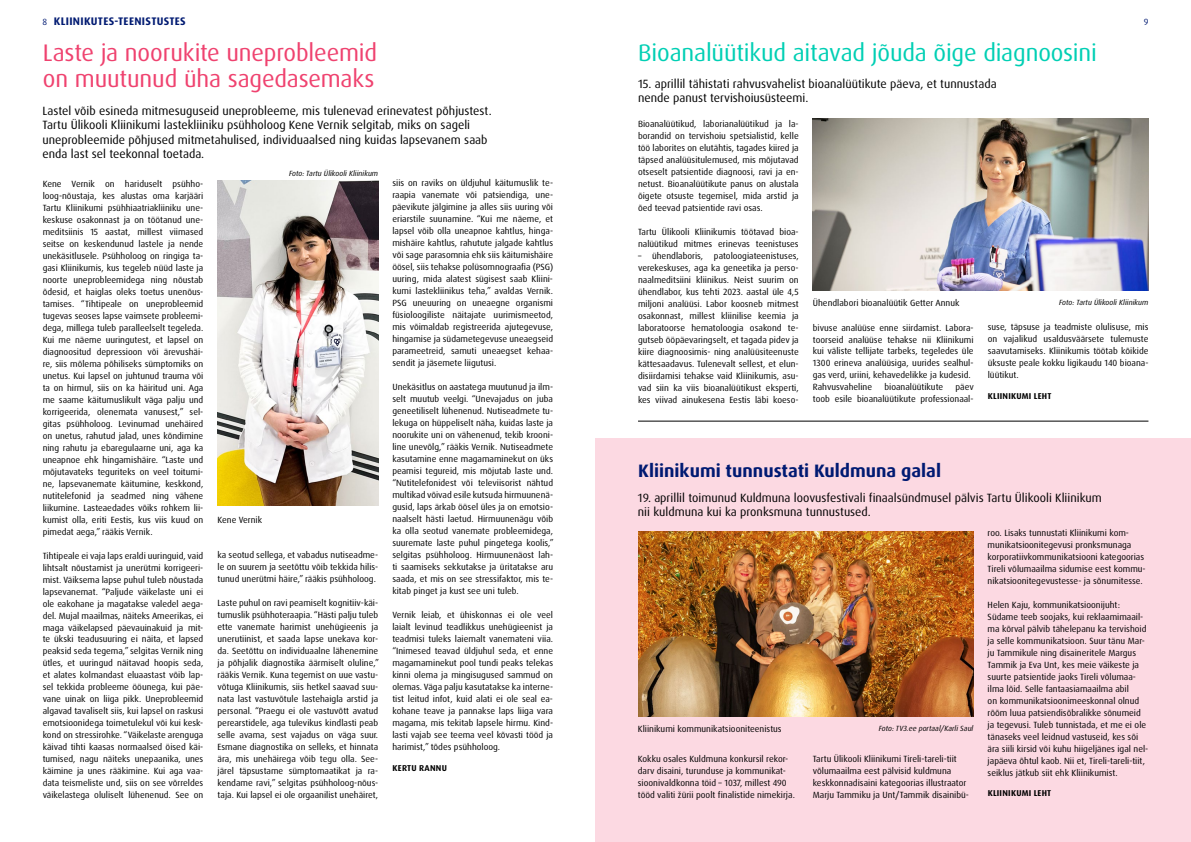
<style>
.page{position:relative;width:1191px;height:842px;background:#fff}
.page>*{position:absolute;margin:0;border:0;box-sizing:border-box;transform-origin:0 0}
.t1{font:24px/26px "Dax Pro";letter-spacing:-.005em;color:#ef426f}
.t2{font:24px "Dax Pro";letter-spacing:-.005em;color:#00cfb4}
.t3{font:700 18px "Dax Pro";color:#001a72}
.t4{font:12px/14.4px "Dax Pro";color:#000}
.t5{font:700 11px "Dax Pro";letter-spacing:.025em;color:#001a72}
.t6{font:9px/12px "Dax Pro";color:#000;text-align:justify}
.t7{font:9px "Dax Pro";color:#001a72}
.t8{font:700 8.5px "Dax Pro";letter-spacing:.03em;color:#000}
.t9{font:italic 7.5px "Dax Pro";color:#000}
</style>
<div class="page">
<div style="left:595px;top:439px;width:596px;height:403px;background:#fcd9e2"></div>
<img style="left:217px;top:180px;width:161px;height:326px">
<img style="left:813px;top:118px;width:335px;height:172px">
<img style="left:638px;top:531px;width:335px;height:186px">
<hr style="left:638px;top:421px;width:510px;height:1px;background:#000">
<p class="t5" style="left:54px;top:14px;width:133px">KLIINIKUTES-TEENISTUSTES</p>
<p class="t7" style="left:43px;top:16px;width:6px">8</p>
<p class="t7" style="left:1143px;top:16px;width:6px">9</p>
<h1 class="t1" style="left:43px;top:40px;width:336px">Laste ja noorukite uneprobleemid on muutunud üha sagedasemaks</h1>
<p class="t4" style="left:43px;top:104px;width:451px">Lastel võib esineda mitmesuguseid uneprobleeme, mis tulenevad erinevatest põhjustest.<br>Tartu Ülikooli Kliinikumi lastekliiniku psühholoog Kene Vernik selgitab, miks on sageli uneprobleemide põhjused mitmetahulised, individuaalsed ning kuidas lapsevanem saab enda last sel teekonnal toetada.</p>
<p class="t9" style="left:289px;top:168px;width:91px">Foto: Tartu Ülikooli Kliinikum</p>
<p class="t6" style="left:43px;top:177px;width:162px">Kene Vernik on hariduselt psühho&shy;loog-nõustaja, kes alustas oma karjääri Tartu Kliinikumi psühhiaatriakliiniku une&shy;keskuse osakonnast ja on töötanud une&shy;meditsiinis 15 aastat, millest viimased seitse on keskendunud lastele ja nende unekäsitlusele. Psühholoog on ringiga ta&shy;gasi Kliinikumis, kus tegeleb nüüd laste ja noorte uneprobleemidega ning nõustab õdesid, et haiglas oleks toetus unenõus&shy;tamises. “Tihtipeale on uneprobleemid tugevas seoses lapse vaimsete probleemi&shy;dega, millega tuleb paralleelselt tegeleda.<br>Kui me näeme uuringutest, et lapsel on diagnoositud depressioon või ärevushäi&shy;re, siis mõlema põhiliseks sümptomiks on unetus. Kui lapsel on juhtunud trauma või ta on hirmul, siis on ka häiritud uni. Aga me saame käitumuslikult väga palju und korrigeerida, olenemata vanusest,” sel&shy;gitas psühholoog. Levinumad unehäired on unetus, rahutud jalad, unes kõndimine ning rahutu ja ebaregulaarne uni, aga ka uneapnoe ehk hingamishäire. “Laste und mõjutavateks teguriteks on veel toitumi&shy;ne, lapsevanemate käitumine, keskkond, nutitelefonid ja seadmed ning vähene liikumine. Lasteaedades võiks rohkem lii&shy;kumist olla, eriti Eestis, kus viis kuud on pimedat aega,” rääkis Vernik.</p>
<p class="t6" style="left:43px;top:549px;width:162px">Tihtipeale ei vaja laps eraldi uuringuid, vaid lihtsalt nõustamist ja unerütmi korrigeeri&shy;mist. Väiksema lapse puhul tuleb nõustada lapsevanemat. “Paljude väikelaste uni ei ole eakohane ja magatakse valedel aega&shy;del. Mujal maailmas, näiteks Ameerikas, ei maga väikelapsed päevauinakuid ja mit&shy;te ükski teadusuuring ei näita, et lapsed peaksid seda tegema,” selgitas Vernik ning ütles, et uuringud näitavad hoopis seda, et alates kolmandast eluaastast võib lap&shy;sel tekkida probleeme ööunega, kui päe&shy;vane uinak on liiga pikk. Uneprobleemid algavad tavaliselt siis, kui lapsel on raskusi emotsioonidega toimetulekul või kui kesk&shy;kond on stressirohke. “Väikelaste arenguga käivad tihti kaasas normaalsed öised käi&shy;tumised, nagu näiteks unepaanika, unes käimine ja unes rääkimine. Kui aga vaa&shy;data teismeliste und, siis on see võrreldes väikelastega oluliselt lühenenud. See on</p>
<p class="t6" style="left:217px;top:549px;width:162px">ka seotud sellega, et vabadus nutiseadme&shy;le on suurem ja seetõttu võib tekkida hilis&shy;tunud unerütmi häire,” rääkis psühholoog.</p>
<p class="t6" style="left:217px;top:514px;width:46px">Kene Vernik</p>
<p class="t6" style="left:217px;top:597px;width:163px">Laste puhul on ravi peamiselt kognitiiv-käi&shy;tumuslik psühhoteraapia. “Hästi palju tuleb ette vanemate harimist unehügieenis ja unerutiinist, et saada lapse unekava kor&shy;da. Seetõttu on individuaalne lähenemine ja põhjalik diagnostika äärmiselt oluline,” rääkis Vernik. Kuna tegemist on uue vastu&shy;võtuga Kliinikumis, siis hetkel saavad suu&shy;nata last vastuvõtule lastehaigla arstid ja personal. “Praegu ei ole vastuvõtt avatud perearstidele, aga tulevikus kindlasti peab selle avama, sest vajadus on väga suur.<br>Esmane diagnostika on selleks, et hinnata ära, mis unehäirega võib tegu olla. See&shy;järel täpsustame sümptomaatikat ja ra&shy;kendame ravi,” selgitas psühholoog-nõus&shy;taja. Kui lapsel ei ole orgaanilist unehäiret,</p>
<p class="t6" style="left:392px;top:177px;width:162px">siis on raviks on üldjuhul käitumuslik te&shy;raapia vanemate või patsiendiga, une&shy;päevikute jälgimine ja alles siis uuring või eriarstile suunamine. “Kui me näeme, et lapsel võib olla uneapnoe kahtlus, hinga&shy;mishäire kahtlus, rahutute jalgade kahtlus või sage parasomnia ehk siis käitumishäire öösel, siis tehakse polüsomnograafia (PSG) uuring, mida alatest sügisest saab Kliini&shy;kumi lastekliinikus teha,” avaldas Vernik.<br>PSG uneuuring on uneaegne organismi füsioloogiliste näitajate uurimismeetod, mis võimaldab registreerida ajutegevuse, hingamise ja südametegevuse uneaegseid parameetreid, samuti uneaegset kehaa&shy;sendit ja jäsemete liigutusi.</p>
<p class="t6" style="left:392px;top:381px;width:163px">Unekäsitlus on aastatega muutunud ja ilm&shy;selt muutub veelgi. “Unevajadus on juba geneetiliselt lühenenud. Nutiseadmete tu&shy;lekuga on hüppeliselt näha, kuidas laste ja noorukite uni on vähenenud, tekib krooni&shy;line unevõlg,” rääkis Vernik. Nutiseadmete kasutamine enne magamaminekut on üks peamisi tegureid, mis mõjutab laste und. “Nutitelefonidest või televiisorist nähtud multikad võivad esile kutsuda hirmuunenä&shy;gusid, laps ärkab öösel üles ja on emotsio&shy;naalselt hästi laetud. Hirmuunenägu võib ka olla seotud vanemate probleemidega, suuremate laste puhul pingetega koolis,” selgitas psühholoog. Hirmuunenäost lah&shy;ti saamiseks sekkutakse ja üritatakse aru saada, et mis on see stressifaktor, mis te&shy;kitab pinget ja kust see uni tuleb.</p>
<p class="t6" style="left:392px;top:609px;width:162px">Vernik leiab, et ühiskonnas ei ole veel laialt levinud teadlikkus unehügieenist ja teadmisi tuleks laiemalt vanemateni viia. “Inimesed teavad üldjuhul seda, et enne magamaminekut pool tundi peaks telekas kinni olema ja mingisugused sammud on olemas. Väga palju kasutatakse ka interne&shy;tist leitud infot, kuid alati ei ole seal ea&shy;kohane teave ja pannakse laps liiga vara magama, mis tekitab lapsele hirmu. Kind&shy;lasti vajab see teema veel kõvasti tööd ja harimist,” tõdes psühholoog.</p>
<p class="t8" style="left:392px;top:763px;width:56px">KERTU RANNU</p>
<h1 class="t2" style="left:638px;top:38px;width:460px">Bioanalüütikud aitavad jõuda õige diagnoosini</h1>
<h3 class="t4" style="left:638px;top:77px;width:360px">15. aprillil tähistati rahvusvahelist bioanalüütikute päeva, et tunnustada nende panust tervishoiusüsteemi.</h3>
<p class="t6" style="left:638px;top:117px;width:162px">Bioanalüütikud, laborianalüütikud ja la&shy;borandid on tervishoiu spetsialistid, kelle töö laborites on elutähtis, tagades kiired ja täpsed analüüsitulemused, mis mõjutavad otseselt patsientide diagnoosi, ravi ja en&shy;netust. Bioanalüütikute panus on alustala õigete otsuste tegemisel, mida arstid ja õed teevad patsientide ravi osas.</p>
<p class="t6" style="left:638px;top:225px;width:162px">Tartu Ülikooli Kliinikumis töötavad bioa&shy;nalüütikud mitmes erinevas teenistuses</p>
<p class="t6" style="left:638px;top:249px;width:162px">– ühendlaboris, patoloogiateenistuses, verekeskuses, aga ka geneetika ja perso&shy;naalmeditsiini kliinikus. Neist suurim on ühendlabor, kus tehti 2023. aastal üle 4,5 miljoni analüüsi. Labor koosneb mitmest osakonnast, millest kliinilise keemia ja laboratoorse hematoloogia osakond te&shy;gutseb ööpäevaringselt, et tagada pidev ja kiire diagnoosimis- ning analüüsiteenuste kättesaadavus. Tulenevalt sellest, et elun&shy;disiirdamisi tehakse vaid Kliinikumis, asu&shy;vad siin ka viis bioanalüütikust eksperti, kes viivad ainukesena Eestis läbi koeso-</p>
<p class="t6" style="left:813px;top:297px;width:148px">Ühendlabori bioanalüütik Getter Annuk</p>
<p class="t6" style="left:813px;top:321px;width:162px;text-align:left">bivuse analüüse enne siirdamist. Labora&shy;toorseid analüüse tehakse nii Kliinikumi kui väliste tellijate tarbeks, tegeledes üle 1300 erineva analüüsiga, uurides sealhul&shy;gas verd, uriini, kehavedelikke ja kudesid.<br>Rahvusvaheline</p>
<p class="t6" style="left:884px;top:381px;width:60px">bioanalüütikute</p>
<p class="t6" style="left:813px;top:381px;width:162px;text-align:right">päev<br>toob esile bioanalüütikute professionaal-</p>
<p class="t9" style="left:1059px;top:298px;width:91px">Foto: Tartu Ülikooli Kliinikum</p>
<p class="t6" style="left:987px;top:321px;width:162px">suse, täpsuse ja teadmiste olulisuse, mis on vajalikud usaldusväärsete tulemuste saavutamiseks. Kliinikumis töötab kõikide üksuste peale kokku ligikaudu 140 bioana&shy;lüütikut.</p>
<p class="t8" style="left:987px;top:391px;width:65px">KLIINIKUMI LEHT</p>
<h2 class="t3" style="left:638px;top:459px;width:304px">Kliinikumi tunnustati Kuldmuna galal</h2>
<h3 class="t4" style="left:638px;top:490px;width:465px">19. aprillil toimunud Kuldmuna loovusfestivali finaalsündmusel pälvis Tartu Ülikooli Kliinikum nii kuldmuna kui ka pronksmuna tunnustused.</h3>
<p class="t6" style="left:638px;top:723px;width:145px">Kliinikumi kommunikatsiooniteenistus</p>
<p class="t9" style="left:878px;top:724px;width:96px">Foto: TV3.ee portaal/Karli Saul</p>
<p class="t6" style="left:638px;top:753px;width:158px;text-align:left">Kokku osales Kuldmuna konkursil rekor&shy;darv disaini, turunduse ja kommunikat&shy;sioonivaldkonna töid – 1037, millest 490 tööd valiti žürii poolt finalistide nimekirja.</p>
<p class="t6" style="left:812px;top:753px;width:158px;text-align:left">Tartu Ülikooli Kliinikumi Tireli-tareli-tiit võlumaailma eest pälvisid kuldmuna keskkonnadisaini kategoorias illustraator Marju Tammiku ja Unt/Tammik disainibü-</p>
<p class="t6" style="left:987px;top:527px;width:159px;text-align:left">roo. Lisaks tunnustati Kliinikumi kom&shy;munikatsioonitegevusi pronksmunaga korporatiivkommunikatsiooni kategoorias Tireli võlumaailma sidumise eest kommu&shy;nikatsioonitegevustesse- ja sõnumitesse.</p>
<p class="t6" style="left:987px;top:599px;width:162px;text-align:left">Helen Kaju, kommunikatsioonijuht:<br>Südame teeb soojaks, kui reklaamimaail&shy;ma kõrval pälvib tähelepanu ka tervishoid ja selle kommunikatsioon. Suur tänu Mar&shy;ju Tammikule ning disaineritele Margus Tammik ja Eva Unt, kes meie väikeste ja suurte patsientide jaoks Tireli võlumaa&shy;ilma lõid. Selle fantaasiamaailma abil<br>on kommunikatsioonimeeskonnal olnud rõõm luua patsiendisõbralikke sõnumeid ja tegevusi. Tuleb tunnistada, et me ei ole tänaseks veel leidnud vastuseid, kes sõi ära siili kirsid või kuhu hiigeljänes igal nel&shy;japäeva õhtul kaob. Nii et, Tireli-tareli-tiit, seiklus jätkub siit ehk Kliinikumist.</p>
<p class="t8" style="left:987px;top:788px;width:65px">KLIINIKUMI LEHT</p>
</div>
